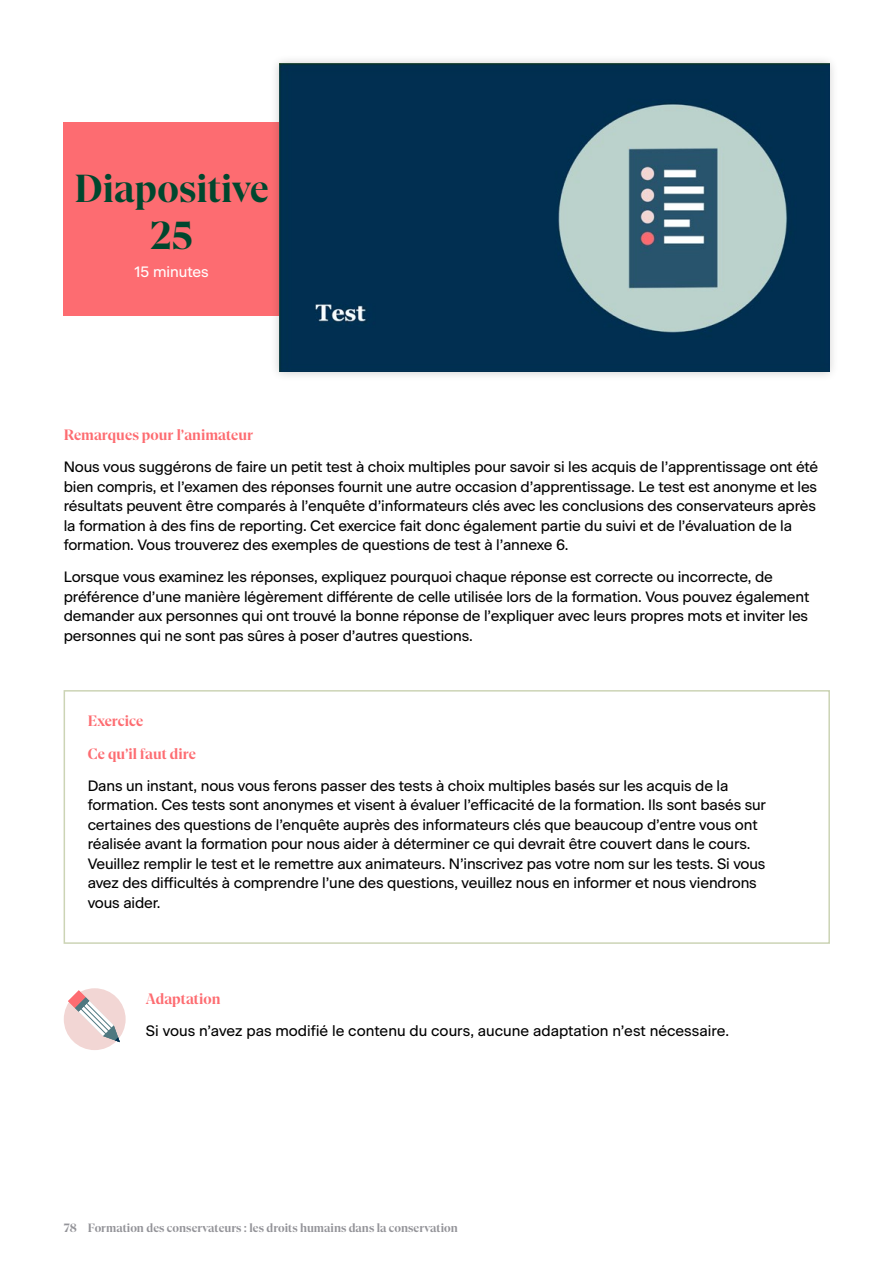
<style>
.page{position:relative;width:893px;height:1263px;background:#fff}
.page>*{position:absolute;margin:0;border:0;box-sizing:border-box;transform-origin:0 0}
.t1{font:700 39px/46.8px "At Gambit";color:#00472e;text-align:center}
.t2{font:15px/19.5px "Beausite Classic";letter-spacing:-.01em;color:#000}
.t3{font:700 15px "At Gambit";color:#fd6c71}
.t4{font:15px "Beausite Classic";color:#fff}
.t5{font:700 12px "At Gambit";color:#949499}
</style>
<div class="page">
<div style="left:64px;top:122px;width:542px;height:194px;background:#fd6c71"></div>
<div style="left:270px;top:54px;width:569px;height:328px;background:#000;opacity:.2"></div>
<img style="left:279px;top:64px;width:550px;height:308px">
<div style="left:64px;top:690px;width:766px;height:254px;border:2px solid #ccd4b5"></div>
<div style="left:64px;top:988px;width:62px;height:62px;background:#f2d6d4;border-radius:50%"></div>
<svg style="left:68px;top:990px;width:52px;height:52px"></svg>
<p class="t1" style="left:75px;top:165px;width:196px">Diapositive<br>25</p>
<p class="t4" style="left:134px;top:260px;width:76px">15 minutes</p>
<p class="t3" style="left:64px;top:425px;width:191px">Remarques pour l’animateur</p>
<p class="t2" style="left:64px;top:456px;width:756px">Nous vous suggérons de faire un petit test à choix multiples pour savoir si les acquis de l’apprentissage ont été bien compris, et l’examen des réponses fournit une autre occasion d’apprentissage. Le test est anonyme et les résultats peuvent être comparés à l’enquête d’informateurs clés avec les conclusions des conservateurs après la formation à des fins de reporting. Cet exercice fait donc également partie du suivi et de l’évaluation de la formation. Vous trouverez des exemples de questions de test à l’annexe 6.</p>
<p class="t2" style="left:64px;top:566px;width:747px">Lorsque vous examinez les réponses, expliquez pourquoi chaque réponse est correcte ou incorrecte, de préférence d’une manière légèrement différente de celle utilisée lors de la formation. Vous pouvez également demander aux personnes qui ont trouvé la bonne réponse de l’expliquer avec leurs propres mots et inviter les personnes qui ne sont pas sûres à poser d’autres questions.</p>
<p class="t3" style="left:88px;top:712px;width:57px">Exercice</p>
<p class="t3" style="left:88px;top:744px;width:110px">Ce qu’il faut dire</p>
<p class="t2" style="left:88px;top:775px;width:680px">Dans un instant, nous vous ferons passer des tests à choix multiples basés sur les acquis de la formation. Ces tests sont anonymes et visent à évaluer l’efficacité de la formation. Ils sont basés sur certaines des questions de l’enquête auprès des informateurs clés que beaucoup d’entre vous ont réalisée avant la formation pour nous aider à déterminer ce qui devrait être couvert dans le cours.<br>Veuillez remplir le test et le remettre aux animateurs. N’inscrivez pas votre nom sur les tests. Si vous avez des difficultés à comprendre l’une des questions, veuillez nous en informer et nous viendrons vous aider.</p>
<p class="t3" style="left:146px;top:989px;width:76px">Adaptation</p>
<p class="t2" style="left:146px;top:1020px;width:585px">Si vous n’avez pas modifié le contenu du cours, aucune adaptation n’est nécessaire.</p>
<p class="t5" style="left:64px;top:1220px;width:396px">78 Formation des conservateurs : les droits humains dans la conservation</p>
</div>
